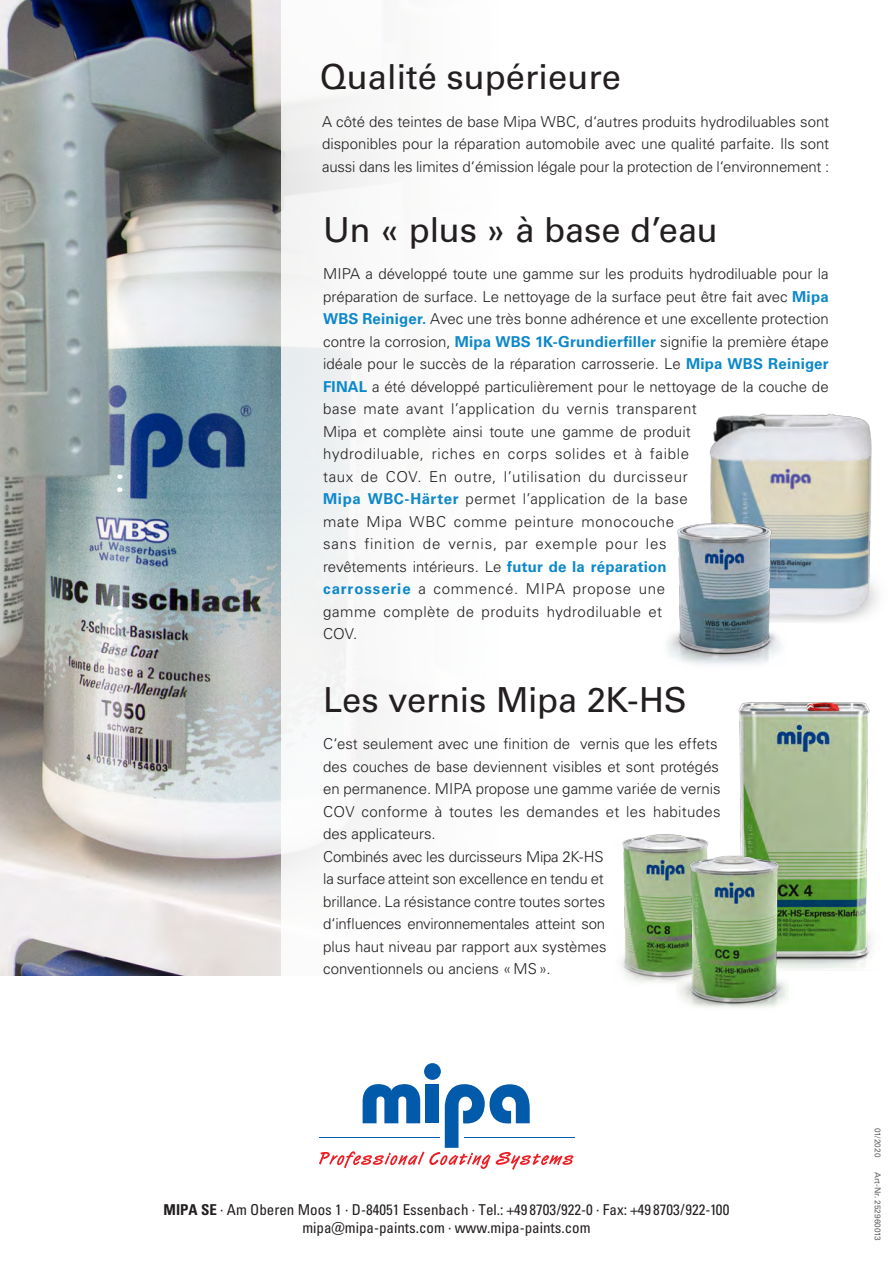
<style>
.page{position:relative;width:893px;height:1263px;background:#fff}
.page>*{position:absolute;margin:0;border:0;box-sizing:border-box;transform-origin:0 0}
.t1{font:34.5px "Univers LT Pro 55 Roman";color:#231f20}
.t2{font:300 15px/22.5px "Univers LT Pro 45";color:#231f20}
.t3{font:condensed 15px/18px "Univers LTCYR 57";color:#231f20;text-align:center}
.t4{font:8.25px "Univers LT Pro 55 Roman";color:#636366}
.s1{font-family:"Univers LT Pro 65";font-weight:700;color:#0c88cb}
.s2{font-family:"Univers LTCYR 67 Bold Cond";font-stretch:normal}
</style>
<div class="page">
<img style="left:0;top:0;width:281px;height:976px">
<hr style="left:464px;top:1137px;width:110px;height:1px;background:#015aaa">
<div style="left:424px;top:1063px;width:17px;height:17px;background:#015aaa;border-radius:50%"></div>
<svg style="left:319px;top:1078px;width:254px;height:92px"></svg>
<svg style="left:117px;top:475px;width:5px;height:17px"></svg>
<svg style="left:117px;top:605px;width:5px;height:18px"></svg>
<img style="left:738px;top:702px;width:134px;height:267px">
<img style="left:621px;top:834px;width:88px;height:149px">
<img style="left:676px;top:851px;width:112px;height:157px">
<img style="left:709px;top:413px;width:169px;height:209px">
<img style="left:667px;top:515px;width:119px;height:150px">
<h1 class="t1" style="left:320px;top:56px;width:303px">Qualité supérieure</h1>
<p class="t2" style="left:322px;top:110px;width:509px;text-align:justify">A côté des teintes de base Mipa WBC, d‘autres produits hydrodiluables sont disponibles pour la réparation automobile avec une qualité parfaite. Ils sont aussi dans les limites d‘émission légale pour la protection de l‘environnement :</p>
<h1 class="t1" style="left:323px;top:209px;width:396px">Un « plus » à base d’eau</h1>
<p class="t2" style="left:323px;top:263px;width:507px">MIPA a développé toute une gamme sur les produits hydrodiluable pour la préparation de surface. Le nettoyage de la surface peut être fait avec <span class="s1">Mipa WBS Reiniger.</span> Avec une très bonne adhérence et une excellente protection contre la corrosion, <span class="s1">Mipa WBS 1K-Grundierfiller</span> signifie la première étape idéale pour le succès de la réparation carrosserie. Le <span class="s1">Mipa WBS Reiniger FINAL</span> a été développé particulièrement pour le nettoyage de la couche de base mate avant l’application du vernis transparent<br>Mipa et complète ainsi toute une gamme de produit<br>hydrodiluable, riches en corps solides et à faible<br>taux de COV. En outre, l’utilisation du durcisseur<br><span class="s1">Mipa WBC-Härter</span> permet l’application de la base<br>mate Mipa WBC comme peinture monocouche<br>sans finition de vernis, par exemple pour les<br>revêtements intérieurs. Le <span class="s1">futur de la réparation<br>carrosserie</span> a commencé. MIPA propose une<br>gamme complète de produits hydrodiluable et<br>COV.</p>
<h1 class="t1" style="left:323px;top:679px;width:365px">Les vernis Mipa 2K-HS</h1>
<p class="t2" style="left:323px;top:732px;width:399px">C‘est seulement avec une finition de vernis que les effets des couches de base deviennent visibles et sont protégés en permanence. MIPA propose une gamme variée de vernis COV conforme à toutes les demandes et les habitudes des applicateurs.<br>Combinés avec les durcisseurs Mipa 2K-HS<br>la surface atteint son excellence en tendu et<br>brillance. La résistance contre toutes sortes<br>d‘influences environnementales atteint son<br>plus haut niveau par rapport aux systèmes<br>conventionnels ou anciens «MS».</p>
<p class="t3" style="left:164px;top:1200px;width:567px"><span class="s2">MIPA SE</span> · Am Oberen Moos 1 · D-84051 Essenbach · Tel.: +49 8703/922-0 · Fax: +49 8703/922-100 mipa@mipa-paints.com · www.mipa-paints.com</p>
<p class="t4" style="left:883px;top:1128px;width:31px;rotate:90deg">01/2020</p>
<p class="t4" style="left:883px;top:1172px;width:70px;rotate:90deg">Art-Nr. 252960013</p>
</div>
